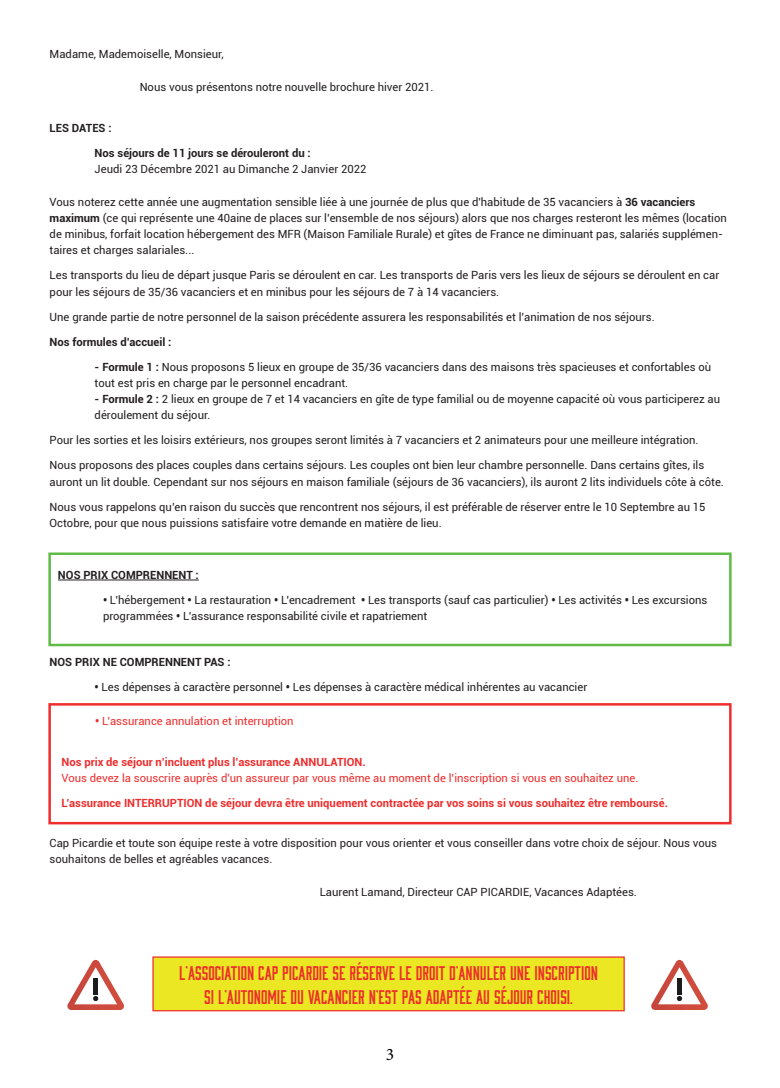
<style>
.page{position:relative;width:780px;height:1088px;background:#fff}
.page>*{position:absolute;margin:0;border:0;box-sizing:border-box;transform-origin:0 0}
.t1{font:20px/24px "Moonshiner";color:#ee2d2d;text-align:center}
.t2{font:17.5px "Minion Pro";color:#000001}
.t3{font:11.25px/16.2px "Roboto";color:#231f20}
.t4{font:700 11.25px "Roboto";color:#ee2d2d}
.t5{font:11.25px "Roboto";color:#ee2d2d}
.t6{font:700 11.25px "Roboto";color:#231f20}
.s1{font-weight:700}
.s2{font-weight:900}
</style>
<div class="page">
<div style="left:152px;top:956px;width:472px;height:55px;background:#ebe823;border:1px solid #ee2d2d"></div>
<svg style="left:67px;top:960px;width:57px;height:50px"></svg>
<svg style="left:651px;top:960px;width:57px;height:50px"></svg>
<hr style="left:58px;top:580px;width:141px;height:1px;background:#231f20">
<div style="left:48px;top:552px;width:683px;height:94px;border:2px solid #60bb46"></div>
<div style="left:48px;top:703px;width:683px;height:121px;border:2px solid #ee2d2d"></div>
<p class="t3" style="left:50px;top:46px;width:175px">Madame, Mademoiselle, Monsieur,</p>
<p class="t3" style="left:140px;top:78px;width:295px">Nous vous présentons notre nouvelle brochure hiver 2021.</p>
<p class="t6" style="left:50px;top:120px;width:63px">LES DATES :</p>
<p class="t6" style="left:95px;top:145px;width:217px">Nos séjours de 11 jours se dérouleront du :</p>
<p class="t3" style="left:95px;top:161px;width:273px">Jeudi 23 Décembre 2021 au Dimanche 2 Janvier 2022</p>
<p class="t3" style="left:50px;top:193px;width:678px">Vous noterez cette année une augmentation sensible liée à une journée de plus que d'habitude de 35 vacanciers à <span class="s1">36 vacanciers maximum</span> (ce qui représente une 40aine de places sur l’ensemble de nos séjours) alors que nos charges resteront les mêmes (location de minibus, forfait location hébergement des MFR (Maison Familiale Rurale) et gîtes de France ne diminuant pas, salariés supplémen&shy;taires et charges salariales...</p>
<p class="t3" style="left:50px;top:267px;width:671px">Les transports du lieu de départ jusque Paris se déroulent en car. Les transports de Paris vers les lieux de séjours se déroulent en car pour les séjours de 35/36 vacanciers et en minibus pour les séjours de 7 à 14 vacanciers.</p>
<p class="t3" style="left:50px;top:308px;width:606px">Une grande partie de notre personnel de la saison précédente assurera les responsabilités et l’animation de nos séjours.</p>
<p class="t6" style="left:50px;top:334px;width:123px">Nos formules d’accueil :</p>
<p class="t3" style="left:95px;top:358px;width:618px"><span class="s1">- Formule 1 :</span> Nous proposons 5 lieux en groupe de 35/36 vacanciers dans des maisons très spacieuses et confortables où tout est pris en charge par le personnel encadrant.</p>
<p class="t3" style="left:95px;top:391px;width:627px"><span class="s1">- Formule 2 :</span> 2 lieux en groupe de 7 et 14 vacanciers en gîte de type familial ou de moyenne capacité où vous participerez au déroulement du séjour.</p>
<p class="t3" style="left:50px;top:432px;width:650px">Pour les sorties et les loisirs extérieurs, nos groupes seront limités à 7 vacanciers et 2 animateurs pour une meilleure intégration.</p>
<p class="t3" style="left:50px;top:457px;width:675px">Nous proposons des places couples dans certains séjours. Les couples ont bien leur chambre personnelle. Dans certains gîtes, ils auront un lit double. Cependant sur nos séjours en maison familiale (séjours de 36 vacanciers), ils auront 2 lits individuels côte à côte.</p>
<p class="t3" style="left:50px;top:498px;width:657px">Nous vous rappelons qu’en raison du succès que rencontrent nos séjours, il est préférable de réserver entre le 10 Septembre au 15<br>Octobre, pour que nous puissions satisfaire votre demande en matière de lieu.</p>
<p class="t6" style="left:58px;top:567px;width:142px">NOS PRIX COMPRENNENT :</p>
<p class="t3" style="left:103px;top:592px;width:606px"><span class="s2">•</span> L’hébergement <span class="s2">•</span> La restauration <span class="s2">•</span> L’encadrement <span class="s2">•</span> Les transports (sauf cas particulier) <span class="s2">•</span> Les activités <span class="s2">•</span> Les excursions programmées <span class="s2">•</span> L’assurance responsabilité civile et rapatriement</p>
<p class="t6" style="left:50px;top:654px;width:182px">NOS PRIX NE COMPRENNENT PAS :</p>
<p class="t3" style="left:95px;top:678px;width:494px"><span class="s2">•</span> Les dépenses à caractère personnel <span class="s2">•</span> Les dépenses à caractère médical inhérentes au vacancier</p>
<p class="t5" style="left:95px;top:713px;width:200px"><span class="s2">•</span> L’assurance annulation et interruption</p>
<p class="t4" style="left:61px;top:754px;width:306px">Nos prix de séjour n’incluent plus l’assurance ANNULATION.</p>
<p class="t5" style="left:61px;top:770px;width:578px">Vous devez la souscrire auprès d'un assureur par vous même au moment de l’inscription si vous en souhaitez une.</p>
<p class="t4" style="left:61px;top:795px;width:608px">L’assurance INTERRUPTION de séjour devra être uniquement contractée par vos soins si vous souhaitez être remboursé.</p>
<p class="t3" style="left:50px;top:834px;width:669px">Cap Picardie et toute son équipe reste à votre disposition pour vous orienter et vous conseiller dans votre choix de séjour. Nous vous souhaitons de belles et agréables vacances.</p>
<p class="t3" style="left:320px;top:883px;width:318px">Laurent Lamand, Directeur CAP PICARDIE, Vacances Adaptées.</p>
<h1 class="t1" style="left:179px;top:960px;width:420px">L’ASSOCIATION CAP PICARDIE SE RÉSERVE LE DROIT D’ANNULER UNE INSCRIPTION<br>SI L’AUTONOMIE DU VACANCIER N’EST PAS ADAPTÉE AU SÉJOUR CHOISI.</h1>
<h2 class="t2" style="left:386px;top:1042px;width:10px">3</h2>
</div>
